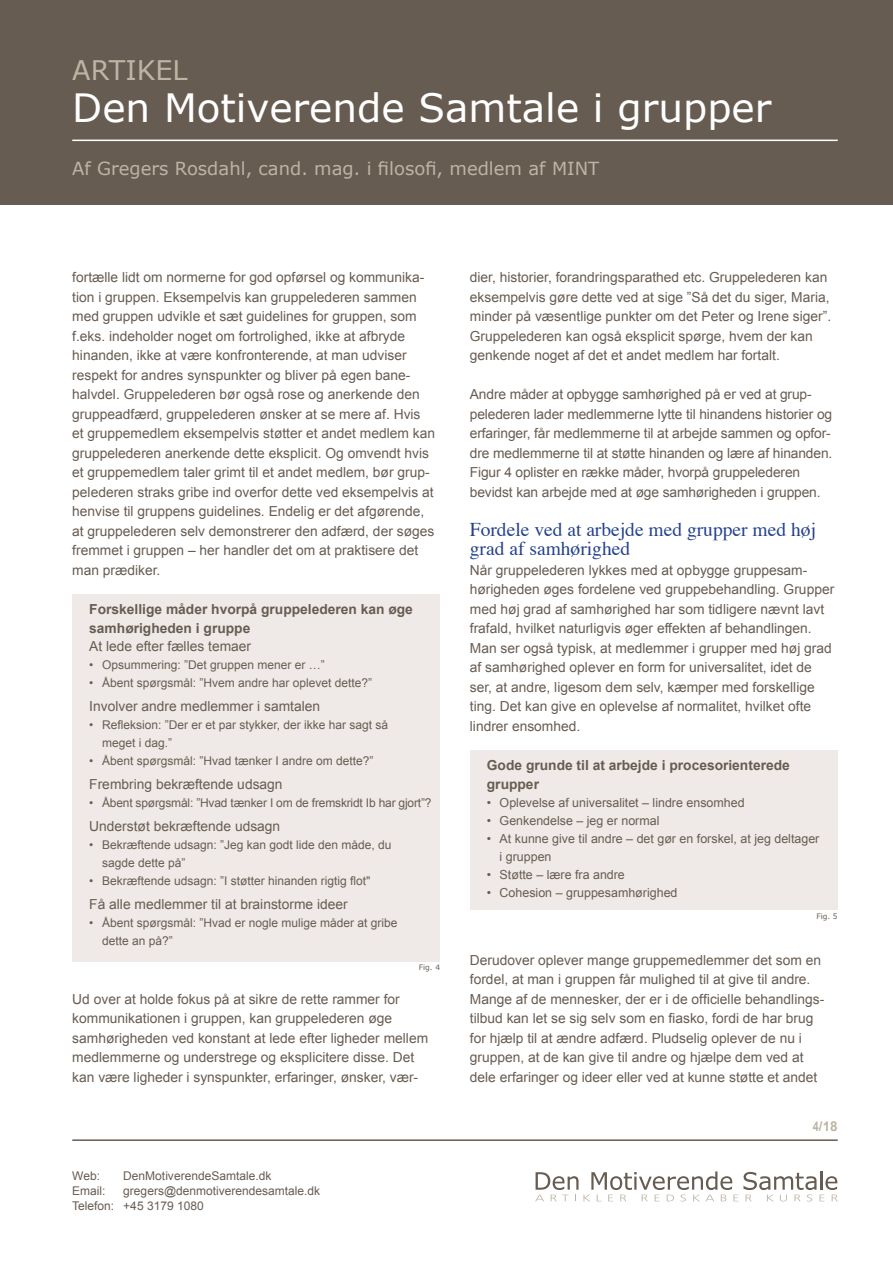
<style>
.page{position:relative;width:893px;height:1263px;background:#fff}
.page>*{position:absolute;margin:0;border:0;box-sizing:border-box;transform-origin:0 0}
.t1{font:39px "Verdana";color:#fff}
.t2{font:27px "Verdana";color:#bcb5a4}
.t3{font:19.5px/19.5px "Times";color:#23418b}
.t4{font:18px "Verdana";color:#bcb5a4}
.t5{font:13.8px/19.5px "Arial";color:#675c52}
.t6{font:700 13.8px/19.5px "Arial";color:#675c52}
.t7{font:700 13.5px "Arial";color:#bcb5a4;scale:.8 1}
.t8{font:12.45px/18px "Arial";color:#675c52}
.t9{font:12px/18px "Arial";color:#675c52}
.t10{font:7.5px "Verdana";color:#675c52}
</style>
<div class="page">
<div style="left:0;top:0;width:893px;height:204px;background:#675c52"></div>
<hr style="left:72px;top:140px;width:766px;height:1px;background:#fff">
<hr style="left:72px;top:1139px;width:766px;height:2px;background:#675c52">
<svg style="left:535px;top:1171px;width:303px;height:30px"></svg>
<div style="left:72px;top:594px;width:368px;height:368px;background:#efeae7"></div>
<div style="left:470px;top:750px;width:368px;height:160px;background:#efeae7"></div>
<h2 class="t2" style="left:72px;top:52px;width:117px">ARTIKEL</h2>
<h1 class="t1" style="left:72px;top:81px;width:701px">Den Motiverende Samtale i grupper</h1>
<h3 class="t4" style="left:72px;top:156px;width:528px">Af Gregers Rosdahl, cand. mag. i filosofi, medlem af MINT</h3>
<p class="t5" style="left:470px;top:268px;width:363px">dier, historier, forandringsparathed etc. Gruppelederen kan eksempelvis gøre dette ved at sige ”Så det du siger, Maria, minder på væsentlige punkter om det Peter og Irene siger”.<br>Gruppelederen kan også eksplicit spørge, hvem der kan genkende noget af det et andet medlem har fortalt.</p>
<p class="t5" style="left:470px;top:385px;width:364px">Andre måder at opbygge samhørighed på er ved at grup&shy;pelederen lader medlemmerne lytte til hinandens historier og erfaringer, får medlemmerne til at arbejde sammen og opfor&shy;dre medlemmerne til at støtte hinanden og lære af hinanden.<br>Figur 4 oplister en række måder, hvorpå gruppelederen bevidst kan arbejde med at øge samhørigheden i gruppen.</p>
<h3 class="t3" style="left:470px;top:518px;width:348px">Fordele ved at arbejde med grupper med høj grad af samhørighed</h3>
<p class="t5" style="left:470px;top:560px;width:366px">Når gruppelederen lykkes med at opbygge gruppesam&shy;hørigheden øges fordelene ved gruppebehandling. Grupper med høj grad af samhørighed har som tidligere nævnt lavt frafald, hvilket naturligvis øger effekten af behandlingen.<br>Man ser også typisk, at medlemmer i grupper med høj grad af samhørighed oplever en form for universalitet, idet de ser, at andre, ligesom dem selv, kæmper med forskellige ting. Det kan give en oplevelse af normalitet, hvilket ofte lindrer ensomhed.</p>
<p class="t5" style="left:72px;top:268px;width:364px">fortælle lidt om normerne for god opførsel og kommunika&shy;tion i gruppen. Eksempelvis kan gruppelederen sammen med gruppen udvikle et sæt guidelines for gruppen, som f.eks. indeholder noget om fortrolighed, ikke at afbryde hinanden, ikke at være konfronterende, at man udviser respekt for andres synspunkter og bliver på egen bane&shy;halvdel. Gruppelederen bør også rose og anerkende den gruppeadfærd, gruppelederen ønsker at se mere af. Hvis et gruppemedlem eksempelvis støtter et andet medlem kan gruppelederen anerkende dette eksplicit. Og omvendt hvis et gruppemedlem taler grimt til et andet medlem, bør grup&shy;pelederen straks gribe ind overfor dette ved eksempelvis at henvise til gruppens guidelines. Endelig er det afgørende, at gruppelederen selv demonstrerer den adfærd, der søges fremmet i gruppen – her handler det om at praktisere det man prædiker.</p>
<p class="t6" style="left:89px;top:599px;width:325px">Forskellige måder hvorpå gruppelederen kan øge samhørigheden i gruppe</p>
<p class="t5" style="left:89px;top:637px;width:163px">At lede efter fælles temaer</p>
<p class="t9" style="left:89px;top:656px;width:237px">• Opsummering: ”Det gruppen mener er …”</p>
<p class="t9" style="left:89px;top:674px;width:284px">• Åbent spørgsmål: ”Hvem andre har oplevet dette?”</p>
<p class="t5" style="left:89px;top:697px;width:232px">Involver andre medlemmer i samtalen</p>
<p class="t9" style="left:102px;top:716px;width:288px;text-indent:-13px">• Refleksion: ”Der er et par stykker, der ikke har sagt så meget i dag.”</p>
<p class="t9" style="left:89px;top:752px;width:286px">• Åbent spørgsmål: ”Hvad tænker I andre om dette?”</p>
<p class="t5" style="left:89px;top:775px;width:195px">Frembring bekræftende udsagn</p>
<p class="t9" style="left:89px;top:794px;width:344px">• Åbent spørgsmål: ”Hvad tænker I om de fremskridt Ib har gjort”?</p>
<p class="t5" style="left:89px;top:817px;width:192px">Understøt bekræftende udsagn</p>
<p class="t9" style="left:102px;top:836px;width:291px;text-indent:-13px">• Bekræftende udsagn: ”Jeg kan godt lide den måde, du sagde dette på”</p>
<p class="t9" style="left:89px;top:872px;width:283px">• Bekræftende udsagn: ”I støtter hinanden rigtig flot"</p>
<p class="t5" style="left:89px;top:895px;width:260px">Få alle medlemmer til at brainstorme ideer</p>
<p class="t9" style="left:102px;top:914px;width:297px;text-indent:-13px">• Åbent spørgsmål: ”Hvad er nogle mulige måder at gribe dette an på?”</p>
<p class="t10" style="left:816px;top:911px;width:23px">Fig. 5</p>
<p class="t6" style="left:487px;top:755px;width:304px">Gode grunde til at arbejde i procesorienterede grupper</p>
<p class="t8" style="left:487px;top:794px;width:259px">• Oplevelse af universalitet – lindre ensomhed</p>
<p class="t8" style="left:487px;top:812px;width:174px">• Genkendelse – jeg er normal</p>
<p class="t8" style="left:500px;top:830px;width:321px;text-indent:-13px">• At kunne give til andre – det gør en forskel, at jeg deltager i gruppen</p>
<p class="t8" style="left:487px;top:866px;width:140px">• Støtte – lære fra andre</p>
<p class="t8" style="left:487px;top:884px;width:192px">• Cohesion – gruppesamhørighed</p>
<p class="t10" style="left:419px;top:962px;width:23px">Fig. 4</p>
<p class="t5" style="left:72px;top:989px;width:357px">Ud over at holde fokus på at sikre de rette rammer for kommunikationen i gruppen, kan gruppelederen øge samhørigheden ved konstant at lede efter ligheder mellem medlemmerne og understrege og eksplicitere disse. Det kan være ligheder i synspunkter, erfaringer, ønsker, vær-</p>
<p class="t9" style="left:72px;top:1167px;width:29px">Web:</p>
<p class="t9" style="left:123px;top:1167px;width:150px">DenMotiverendeSamtale.dk</p>
<p class="t9" style="left:72px;top:1182px;width:35px">Email:</p>
<p class="t9" style="left:72px;top:1183px;width:249px;line-height:15px;text-indent:51px">gregers@denmotiverendesamtale.dk<br>Telefon: +45 3179 1080</p>
<p class="t5" style="left:470px;top:950px;width:356px">Derudover oplever mange gruppemedlemmer det som en fordel, at man i gruppen får mulighed til at give til andre.<br>Mange af de mennesker, der er i de officielle behandlings&shy;tilbud kan let se sig selv som en fiasko, fordi de har brug for hjælp til at ændre adfærd. Pludselig oplever de nu i gruppen, at de kan give til andre og hjælpe dem ved at dele erfaringer og ideer eller ved at kunne støtte et andet</p>
<p class="t7" style="left:813px;top:1117px;width:32px">4/18</p>
</div>
